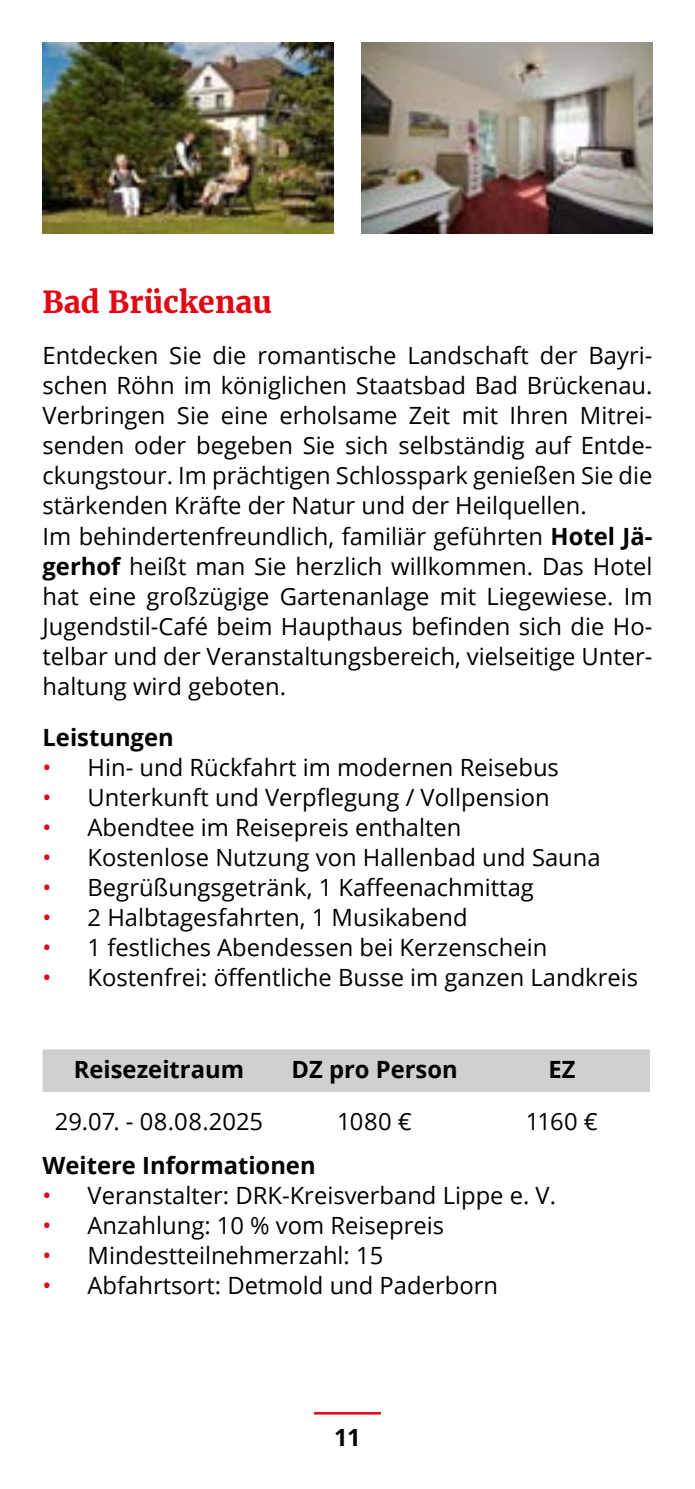
<style>
.page{position:relative;width:695px;height:1489px;background:#fff}
.page>*{position:absolute;margin:0;border:0;box-sizing:border-box;transform-origin:0 0}
.t1{font:700 30px "Merriweather";color:#e30613}
.t2{font:23.75px/30px "Open Sans";color:#000}
.t3{font:700 23.75px "Open Sans";color:#000}
.s1{font-weight:700}
.s2{color:#e30613}
</style>
<div class="page">
<img style="left:43px;top:43px;width:290px;height:191px">
<img style="left:361px;top:43px;width:291px;height:191px">
<div style="left:43px;top:1049px;width:606px;height:42px;background:#d0d0d0"></div>
<hr style="left:314px;top:1411px;width:67px;height:3px;background:#e30613">
<p class="t1" style="left:43px;top:283px;width:231px">Bad Brückenau</p>
<p class="t2" style="left:43px;top:340px;width:611px">Entdecken Sie die romantische Landschaft der Bayri&shy;schen Röhn im königlichen Staatsbad Bad Brückenau.<br>Verbringen Sie eine erholsame Zeit mit Ihren Mitrei&shy;senden oder begeben Sie sich selbständig auf Entde&shy;ckungstour. Im prächtigen Schlosspark genießen Sie die stärkenden Kräfte der Natur und der Heilquellen.<br>Im behindertenfreundlich, familiär geführten <span class="s1">Hotel Jä&shy;gerhof</span> heißt man Sie herzlich willkommen. Das Hotel hat eine großzügige Gartenanlage mit Liegewiese. Im Jugendstil-Café beim Haupthaus befinden sich die Ho&shy;telbar und der Veranstaltungsbereich, vielseitige Unter&shy;haltung wird geboten.</p>
<p class="t3" style="left:43px;top:720px;width:133px">Leistungen</p>
<p class="t2" style="left:43px;top:751px;width:518px"><span class="s2">•</span> Hin- und Rückfahrt im modernen Reisebus</p>
<p class="t2" style="left:43px;top:781px;width:508px"><span class="s2">•</span> Unterkunft und Verpflegung / Vollpension</p>
<p class="t2" style="left:43px;top:811px;width:420px"><span class="s2">•</span> Abendtee im Reisepreis enthalten</p>
<p class="t2" style="left:43px;top:841px;width:559px"><span class="s2">•</span> Kostenlose Nutzung von Hallenbad und Sauna</p>
<p class="t2" style="left:43px;top:871px;width:493px"><span class="s2">•</span> Begrüßungsgetränk, 1 Kaffeenachmittag</p>
<p class="t2" style="left:43px;top:901px;width:426px"><span class="s2">•</span> 2 Halbtagesfahrten, 1 Musikabend</p>
<p class="t2" style="left:43px;top:931px;width:506px"><span class="s2">•</span> 1 festliches Abendessen bei Kerzenschein</p>
<p class="t2" style="left:43px;top:961px;width:597px"><span class="s2">•</span> Kostenfrei: öffentliche Busse im ganzen Landkreis</p>
<p class="t3" style="left:74px;top:1052px;width:172px">Reisezeitraum</p>
<p class="t3" style="left:291px;top:1052px;width:168px">DZ pro Person</p>
<p class="t3" style="left:548px;top:1052px;width:29px">EZ</p>
<p class="t2" style="left:55px;top:1105px;width:210px">29.07. - 08.08.2025</p>
<p class="t2" style="left:337px;top:1105px;width:76px">1080 €</p>
<p class="t2" style="left:525px;top:1105px;width:74px">1160 €</p>
<p class="t3" style="left:43px;top:1148px;width:274px">Weitere Informationen</p>
<p class="t2" style="left:43px;top:1179px;width:515px"><span class="s2">•</span> Veranstalter: DRK-Kreisverband Lippe e. V.</p>
<p class="t2" style="left:43px;top:1209px;width:403px"><span class="s2">•</span> Anzahlung: 10 % vom Reisepreis</p>
<p class="t2" style="left:43px;top:1239px;width:342px"><span class="s2">•</span> Mindestteilnehmerzahl: 15</p>
<p class="t2" style="left:43px;top:1269px;width:457px"><span class="s2">•</span> Abfahrtsort: Detmold und Paderborn</p>
<p class="t3" style="left:334px;top:1420px;width:28px">11</p>
</div>
